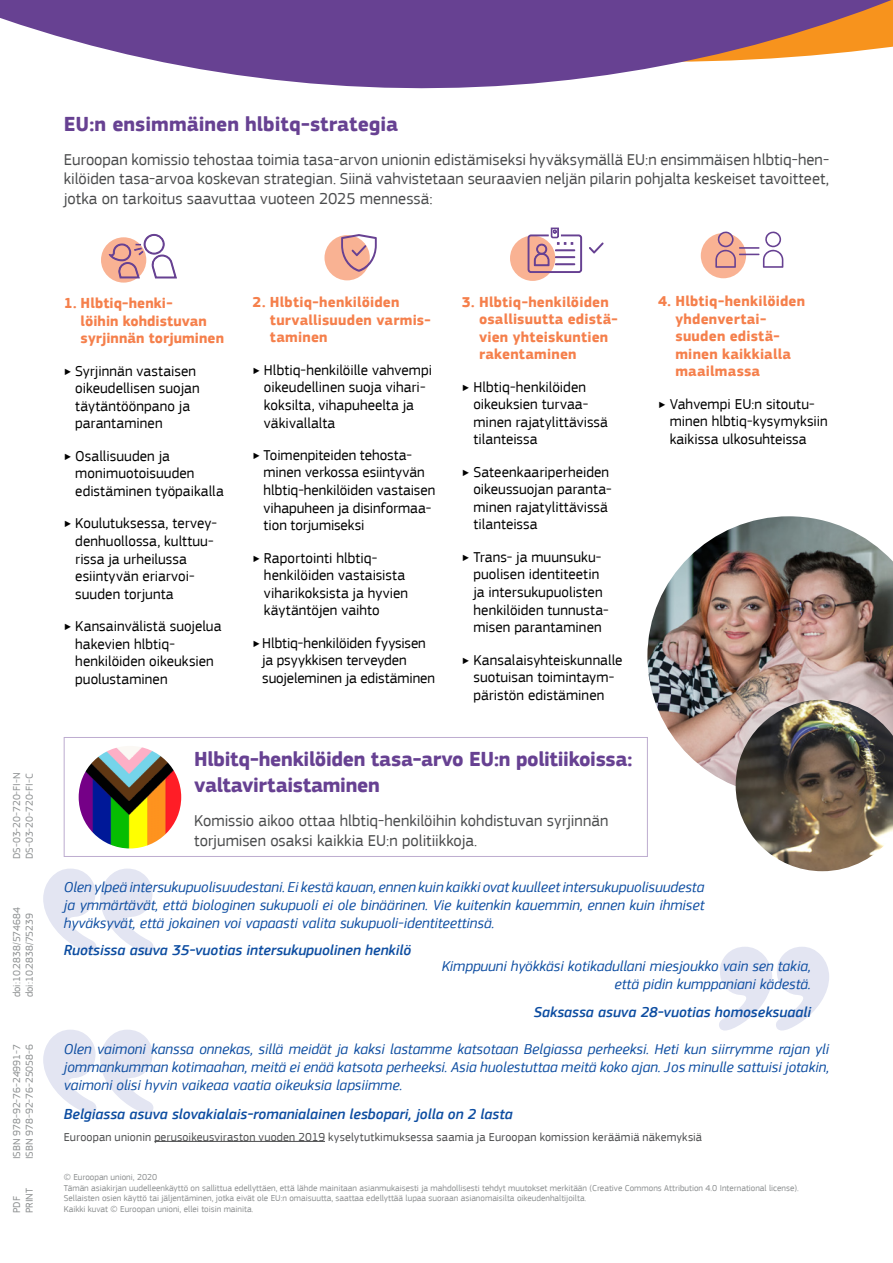
<style>
.page{position:relative;width:893px;height:1263px;background:#fff}
.page>*{position:absolute;margin:0;border:0;box-sizing:border-box;transform-origin:0 0}
.body_text{font:700 21px/25.5px "EC Square Sans Pro";letter-spacing:-.01em;color:#674192}
.body_text-2{font:16.5px/19.5px "EC Square Sans Pro";color:#4b4c4d;text-align:justify}
.body_text-3{font:15px/17.5px "EC Square Sans Pro";letter-spacing:.005em;color:#000}
.t1{font:italic 15px/18px "EC Square Sans Pro";color:#0d4da1;text-align:justify}
.body_text-4{font:700 15px/17.5px "EC Square Sans Pro";letter-spacing:.01em;color:#f5804c}
.t2{font:italic 500 15px "EC Square Sans Pro";color:#0d4da1}
.body_text-5{font:12px "EC Square Sans Pro";letter-spacing:.015em;color:#4b4c4d}
.t3{font:10.5px "EC Square Sans Pro";color:#8c8f90}
.t4{font:9px/10.8px "EC Square Sans Pro";color:#8c8f90}
</style>
<div class="page">
<svg style="left:101px;top:237px;width:45px;height:46px"></svg>
<svg style="left:108px;top:234px;width:69px;height:49px"></svg>
<div style="left:324px;top:235px;width:46px;height:45px;background:#f9b293;border-radius:50%"></div>
<svg style="left:341px;top:234px;width:36px;height:38px"></svg>
<div style="left:701px;top:233px;width:45px;height:45px;background:#f9b293;border-radius:50%"></div>
<svg style="left:715px;top:231px;width:68px;height:37px"></svg>
<div style="left:510px;top:236px;width:45px;height:45px;background:#f9b293;border-radius:50%"></div>
<svg style="left:527px;top:227px;width:55px;height:46px"></svg>
<svg style="left:589px;top:243px;width:14px;height:10px"></svg>
<svg style="left:0;top:0;width:893px;height:89px;fill:#674192"></svg>
<img style="left:647px;top:516px;width:246px;height:276px">
<img style="left:736px;top:700px;width:157px;height:171px">
<svg style="left:43px;top:868px;width:110px;height:84px"></svg>
<svg style="left:43px;top:1030px;width:110px;height:83px"></svg>
<svg style="left:719px;top:947px;width:110px;height:83px"></svg>
<img style="left:79px;top:746px;width:102px;height:102px;border-radius:51px">
<hr style="left:154px;top:1141px;width:171px;height:1px;background:#4b4c4d">
<p class="body_text" style="left:64px;top:112px;width:336px">EU:n ensimmäinen hlbitq-strategia</p>
<p class="body_text-2" style="left:64px;top:150px;width:767px">Euroopan komissio tehostaa toimia tasa-arvon unionin edistämiseksi hyväksymällä EU:n ensimmäisen hlbtiq-hen&shy;kilöiden tasa-arvoa koskevan strategian. Siinä vahvistetaan seuraavien neljän pilarin pohjalta keskeiset tavoitteet, jotka on tarkoitus saavuttaa vuoteen 2025 mennessä:</p>
<p class="t3" style="left:10px;top:859px;width:88px;rotate:-90deg">DS-03-20-720-FI-N</p>
<p class="t3" style="left:23px;top:859px;width:87px;rotate:-90deg">DS-03-20-720-FI-C</p>
<p class="t3" style="left:10px;top:997px;width:91px;rotate:-90deg">doi:10.2838/574684</p>
<p class="t3" style="left:23px;top:997px;width:85px;rotate:-90deg">doi:10.2838/75239</p>
<p class="t3" style="left:23px;top:1159px;width:116px;rotate:-90deg">ISBN 978-92-76-25058-6</p>
<p class="t3" style="left:10px;top:1159px;width:116px;rotate:-90deg">ISBN 978-92-76-24991-7</p>
<p class="t3" style="left:23px;top:1213px;width:27px;rotate:-90deg">PRINT</p>
<p class="t3" style="left:10px;top:1213px;width:18px;rotate:-90deg">PDF</p>
<p class="body_text-4" style="left:81px;top:295px;width:145px;text-indent:-17px">1. Hlbtiq-henki-<br>löihin kohdistuvan syrjinnän torjuminen</p>
<p class="body_text-3" style="left:75px;top:362px;width:126px;text-indent:-11px">‣ Syrjinnän vastaisen oikeudellisen suojan täytäntöönpano ja parantaminen</p>
<p class="body_text-3" style="left:75px;top:447px;width:150px;text-indent:-11px">‣ Osallisuuden ja monimuotoisuuden edistäminen työpaikalla</p>
<p class="body_text-3" style="left:75px;top:515px;width:143px;text-indent:-11px">‣ Koulutuksessa, tervey&shy;denhuollossa, kulttuu&shy;rissa ja urheilussa esiintyvän eriarvoi&shy;suuden torjunta</p>
<p class="body_text-3" style="left:75px;top:617px;width:148px;text-indent:-11px">‣ Kansainvälistä suojelua hakevien hlbtiq&shy;henkilöiden oikeuksien puolustaminen</p>
<p class="body_text-4" style="left:270px;top:294px;width:162px;text-indent:-17px">2. Hlbtiq-henkilöiden turvallisuuden varmis&shy;taminen</p>
<p class="body_text-3" style="left:264px;top:361px;width:170px;text-indent:-11px">‣ Hlbtiq-henkilöille vahvempi oikeudellinen suoja vihari&shy;koksilta, vihapuheelta ja väkivallalta</p>
<p class="body_text-3" style="left:264px;top:446px;width:173px;text-indent:-11px">‣ Toimenpiteiden tehosta&shy;minen verkossa esiintyvän hlbtiq-henkilöiden vastaisen vihapuheen ja disinformaa&shy;tion torjumiseksi</p>
<p class="body_text-3" style="left:264px;top:549px;width:146px;text-indent:-11px">‣ Raportointi hlbtiq&shy;henkilöiden vastaisista viharikoksista ja hyvien käytäntöjen vaihto</p>
<p class="body_text-3" style="left:262px;top:634px;width:174px;text-indent:-10px">‣ Hlbtiq-henkilöiden fyysisen ja psyykkisen terveyden suojeleminen ja edistäminen</p>
<p class="body_text-4" style="left:479px;top:293px;width:140px;text-indent:-17px">3. Hlbtiq-henkilöiden osallisuutta edistä&shy;vien yhteiskuntien rakentaminen</p>
<p class="body_text-3" style="left:473px;top:378px;width:136px;text-indent:-11px">‣ Hlbtiq-henkilöiden oikeuksien turvaa&shy;minen rajatylittävissä tilanteissa</p>
<p class="body_text-3" style="left:473px;top:463px;width:140px;text-indent:-11px">‣ Sateenkaariperheiden oikeussuojan paranta&shy;minen rajatylittävissä tilanteissa</p>
<p class="body_text-3" style="left:473px;top:548px;width:137px;text-indent:-11px">‣ Trans- ja muunsuku&shy;puolisen identiteetin ja intersukupuolisten henkilöiden tunnusta&shy;misen parantaminen</p>
<p class="body_text-3" style="left:462px;top:651px;width:162px;text-align:center">‣ Kansalaisyhteiskunnalle suotuisan toimintaym&shy;päristön edistäminen</p>
<p class="body_text" style="left:194px;top:747px;width:440px">Hlbitq-henkilöiden tasa-arvo EU:n politiikoissa: valtavirtaistaminen</p>
<p class="body_text-2" style="left:194px;top:811px;width:416px">Komissio aikoo ottaa hlbtiq-henkilöihin kohdistuvan syrjinnän torjumisen osaksi kaikkia EU:n politiikkoja.</p>
<p class="body_text-4" style="left:675px;top:293px;width:131px;text-indent:-17px">4. Hlbtiq-henkilöiden yhdenvertai&shy;suuden edistä&shy;minen kaikkialla maailmassa</p>
<p class="body_text-3" style="left:670px;top:395px;width:160px;text-indent:-11px">‣ Vahvempi EU:n sitoutu&shy;minen hlbtiq-kysymyksiin kaikissa ulkosuhteissa</p>
<p class="t1" style="left:64px;top:878px;width:642px">Olen ylpeä intersukupuolisuudestani. Ei kestä kauan, ennen kuin kaikki ovat kuulleet intersukupuolisuudesta ja ymmärtävät, että biologinen sukupuoli ei ole binäärinen. Vie kuitenkin kauemmin, ennen kuin ihmiset hyväksyvät, että jokainen voi vapaasti valita sukupuoli-identiteettinsä.</p>
<p class="t2" style="left:64px;top:941px;width:349px">Ruotsissa asuva 35-vuotias intersukupuolinen henkilö</p>
<p class="t1" style="left:442px;top:957px;width:371px;text-align:right">Kimppuuni hyökkäsi kotikadullani miesjoukko vain sen takia, että pidin kumppaniani kädestä.</p>
<p class="t2" style="left:534px;top:1004px;width:279px">Saksassa asuva 28-vuotias homoseksuaali</p>
<p class="t1" style="left:64px;top:1040px;width:767px">Olen vaimoni kanssa onnekas, sillä meidät ja kaksi lastamme katsotaan Belgiassa perheeksi. Heti kun siirrymme rajan yli jommankumman kotimaahan, meitä ei enää katsota perheeksi. Asia huolestuttaa meitä koko ajan. Jos minulle sattuisi jotakin, vaimoni olisi hyvin vaikeaa vaatia oikeuksia lapsiimme.</p>
<p class="t2" style="left:64px;top:1105px;width:451px">Belgiassa asuva slovakialais-romanialainen lesbopari, jolla on 2 lasta</p>
<p class="body_text-5" style="left:64px;top:1129px;width:640px">Euroopan unionin perusoikeusviraston vuoden 2019 kyselytutkimuksessa saamia ja Euroopan komission keräämiä näkemyksiä</p>
<p class="t4" style="left:64px;top:1171px;width:95px">© Euroopan unioni, 2020</p>
<p class="t4" style="left:64px;top:1182px;width:736px">Tämän asiakirjan uudelleenkäyttö on sallittua edellyttäen, että lähde mainitaan asianmukaisesti ja mahdollisesti tehdyt muutokset merkitään (Creative Commons Attribution 4.0 International license).<br>Sellaisten osien käyttö tai jäljentäminen, jotka eivät ole EU:n omaisuutta, saattaa edellyttää lupaa suoraan asianomaisilta oikeudenhaltijoilta.</p>
<p class="t4" style="left:64px;top:1204px;width:191px">Kaikki kuvat © Euroopan unioni, ellei toisin mainita.</p>
</div>
